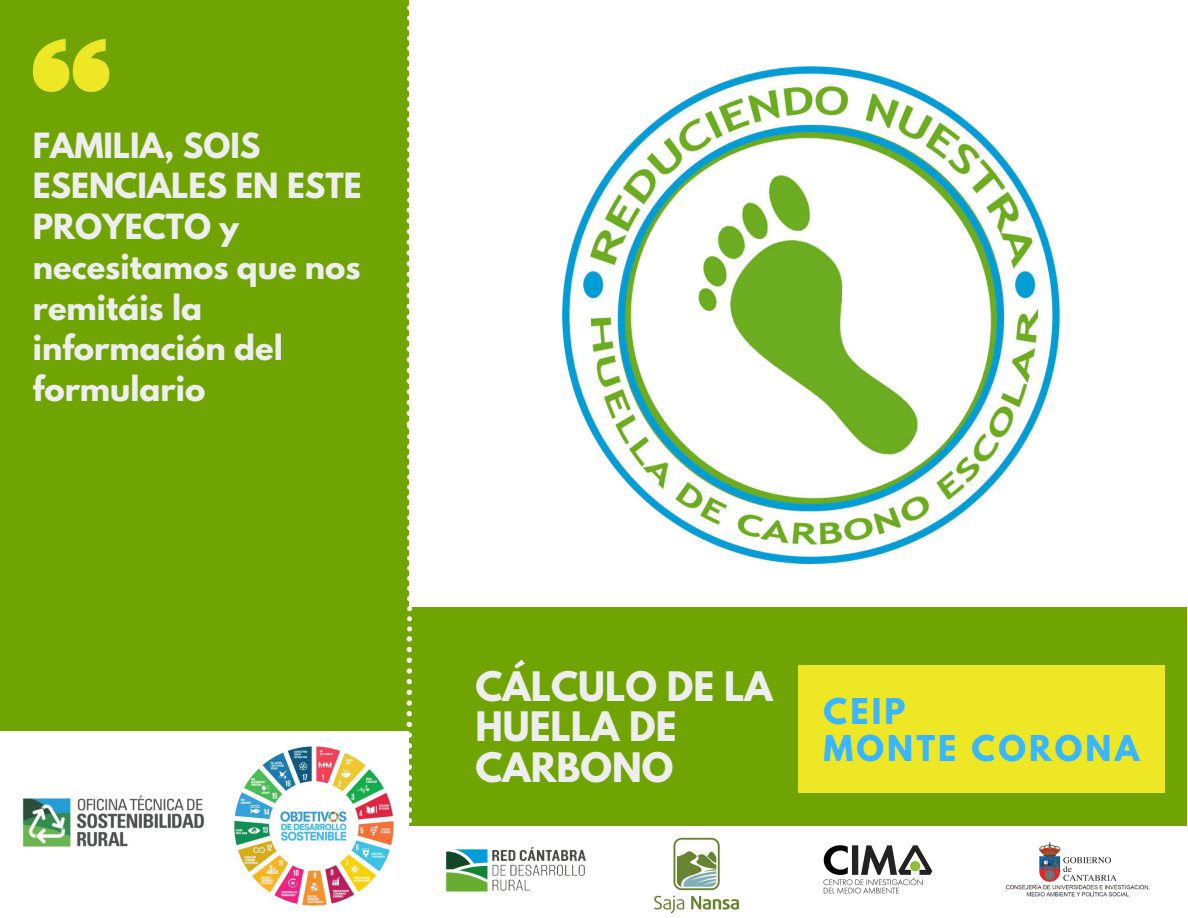
<style>
.page{position:relative;width:1188px;height:918px;background:#70a403}
.page>*{position:absolute;margin:0;border:0;box-sizing:border-box;transform-origin:0 0}
.t1{font:700 36px/40.5px "League Spartan";color:#eee}
.t2{font:700 31.5px/37.2px "League Spartan";letter-spacing:.1em;color:#38b6ff}
.t3{font:700 30.75px/40.5px "League Spartan";color:#eee}
</style>
<div class="page">
<div style="left:0;top:731px;width:1188px;height:187px;background:#fff"></div>
<img style="left:409px;top:0;width:779px;height:826px">
<div style="left:409px;top:607px;width:777px;height:311px;background:#70a403"></div>
<div style="left:798px;top:665px;width:367px;height:127px;background:#eee726"></div>
<svg style="left:33px;top:39px;width:76px;height:53px"></svg>
<svg style="left:407px;top:379px;width:5px;height:26px"></svg>
<svg style="left:407px;top:368px;width:5px;height:5px"></svg>
<svg style="left:407px;top:336px;width:5px;height:26px"></svg>
<svg style="left:407px;top:304px;width:5px;height:26px"></svg>
<svg style="left:407px;top:272px;width:5px;height:26px"></svg>
<svg style="left:407px;top:240px;width:5px;height:26px"></svg>
<svg style="left:407px;top:0;width:5px;height:234px"></svg>
<img style="left:22px;top:795px;width:183px;height:53px">
<img style="left:234px;top:747px;width:160px;height:158px">
<svg style="left:407px;top:475px;width:5px;height:75px"></svg>
<svg style="left:407px;top:411px;width:5px;height:58px"></svg>
<svg style="left:409px;top:797px;width:3px;height:26px"></svg>
<svg style="left:409px;top:786px;width:3px;height:5px"></svg>
<svg style="left:409px;top:754px;width:3px;height:26px"></svg>
<svg style="left:407px;top:722px;width:5px;height:26px"></svg>
<svg style="left:407px;top:690px;width:5px;height:26px"></svg>
<svg style="left:407px;top:658px;width:5px;height:26px"></svg>
<svg style="left:407px;top:556px;width:5px;height:96px"></svg>
<div style="left:409px;top:826px;width:779px;height:92px;background:#fff"></div>
<img style="left:447px;top:847px;width:138px;height:45px">
<img style="left:654px;top:837px;width:86px;height:77px">
<img style="left:823px;top:845px;width:110px;height:49px">
<img style="left:1006px;top:842px;width:144px;height:55px">
<p class="t3" style="left:33px;top:129px;width:330px">FAMILIA, SOIS<br>ESENCIALES EN ESTE<br>PROYECTO y necesitamos que nos remitáis la información del formulario</p>
<p class="t1" style="left:475px;top:671px;width:299px">CÁLCULO DE LA<br>HUELLA DE<br>CARBONO</p>
<p class="t2" style="left:823px;top:696px;width:317px">CEIP<br>MONTE CORONA</p>
</div>
